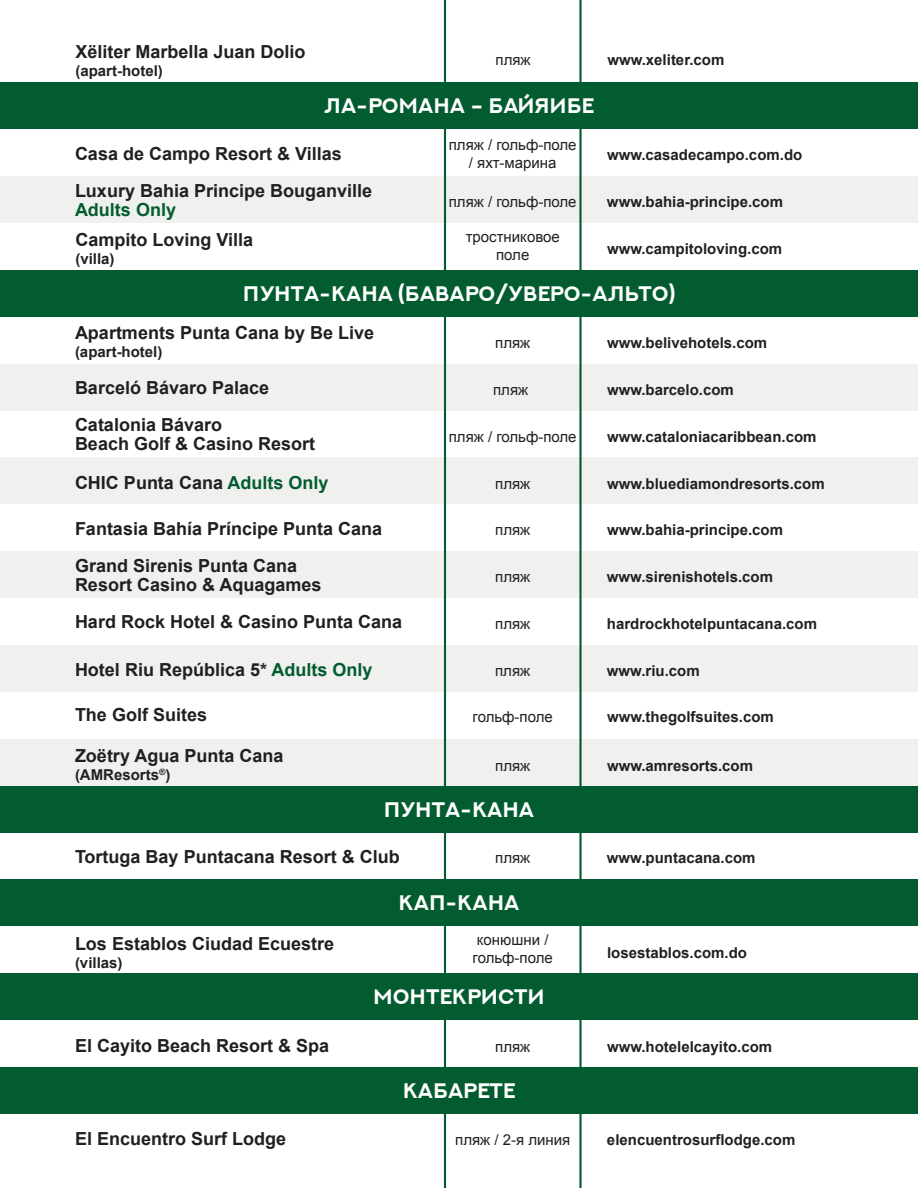
<style>
.page{position:relative;width:918px;height:1188px;background:#fff}
.page>*{position:absolute;margin:0;border:0;box-sizing:border-box;transform-origin:0 0}
.t1{font:700 21px "NEXTART";color:#fff}
.t2{font:700 18px/19.5px "Arial";color:#231f20}
.t3{font:700 18px "Arial";color:#035c2f}
.t4{font:700 15px "Arial";color:#231f20}
.t5{font:15px/18px "Arial";color:#231f20;text-align:center}
.s1{color:#035c2f}
</style>
<div class="page">
<div style="left:0;top:82px;width:918px;height:47px;background:#035c2f"></div>
<div style="left:0;top:176px;width:918px;height:47px;background:#f0f0ef"></div>
<div style="left:0;top:364px;width:918px;height:47px;background:#f0f0ef"></div>
<div style="left:0;top:270px;width:918px;height:47px;background:#035c2f"></div>
<div style="left:0;top:457px;width:918px;height:47px;background:#f0f0ef"></div>
<div style="left:0;top:786px;width:918px;height:46px;background:#035c2f"></div>
<div style="left:0;top:645px;width:918px;height:47px;background:#f0f0ef"></div>
<div style="left:0;top:551px;width:918px;height:47px;background:#f0f0ef"></div>
<div style="left:0;top:739px;width:918px;height:47px;background:#f0f0ef"></div>
<div style="left:0;top:879px;width:918px;height:47px;background:#035c2f"></div>
<div style="left:0;top:1067px;width:918px;height:46px;background:#035c2f"></div>
<div style="left:0;top:973px;width:918px;height:47px;background:#035c2f"></div>
<hr style="left:579px;top:0;width:3px;height:1188px;background:#035c2f">
<hr style="left:444px;top:0;width:2px;height:1188px;background:#035c2f">
<p class="t2" style="left:75px;top:42px;width:232px">Xëliter Marbella Juan Dolio</p>
<p class="t4" style="left:75px;top:60px;width:89px">(apart-hotel)</p>
<p class="t5" style="left:496px;top:51px;width:37px">пляж</p>
<p class="t4" style="left:607px;top:49px;width:118px">www.xeliter.com</p>
<p class="t1" style="left:324px;top:94px;width:272px">ЛА-РОМАНА – БАЙЯИБЕ</p>
<p class="t2" style="left:75px;top:144px;width:268px">Casa de Campo Resort &amp; Villas</p>
<p class="t5" style="left:449px;top:135px;width:129px">пляж / гольф-поле / яхт-марина</p>
<p class="t4" style="left:607px;top:144px;width:197px">www.casadecampo.com.do</p>
<p class="t2" style="left:75px;top:181px;width:299px">Luxury Bahia Principe Bouganville</p>
<p class="t3" style="left:75px;top:197px;width:103px">Adults Only</p>
<p class="t5" style="left:449px;top:193px;width:129px">пляж / гольф-поле</p>
<p class="t4" style="left:607px;top:191px;width:178px">www.bahia-principe.com</p>
<p class="t5" style="left:466px;top:227px;width:96px">тростниковое поле</p>
<p class="t4" style="left:607px;top:238px;width:177px">www.campitoloving.com</p>
<p class="t2" style="left:75px;top:230px;width:179px">Campito Loving Villa</p>
<p class="t4" style="left:75px;top:248px;width:41px">(villa)</p>
<p class="t1" style="left:243px;top:282px;width:434px">ПУНТА-КАНА (БАВАРО/УВЕРО-АЛЬТО)</p>
<p class="t2" style="left:75px;top:323px;width:301px">Apartments Punta Cana by Be Live</p>
<p class="t4" style="left:75px;top:341px;width:89px">(apart-hotel)</p>
<p class="t5" style="left:495px;top:334px;width:37px">пляж</p>
<p class="t4" style="left:607px;top:332px;width:162px">www.belivehotels.com</p>
<p class="t2" style="left:75px;top:378px;width:196px">Barceló Bávaro Palace</p>
<p class="t5" style="left:493px;top:380px;width:37px">пляж</p>
<p class="t4" style="left:607px;top:379px;width:128px">www.barcelo.com</p>
<p class="t2" style="left:75px;top:415px;width:242px">Catalonia Bávaro<br>Beach Golf &amp; Casino Resort</p>
<p class="t5" style="left:449px;top:427px;width:129px">пляж / гольф-поле</p>
<p class="t4" style="left:607px;top:426px;width:211px">www.cataloniacaribbean.com</p>
<p class="t2" style="left:75px;top:473px;width:255px">CHIC Punta Cana <span class="s1">Adults Only</span></p>
<p class="t5" style="left:495px;top:474px;width:37px">пляж</p>
<p class="t4" style="left:607px;top:473px;width:219px">www.bluediamondresorts.com</p>
<p class="t2" style="left:75px;top:520px;width:309px">Fantasia Bahía Príncipe Punta Cana</p>
<p class="t5" style="left:495px;top:521px;width:37px">пляж</p>
<p class="t4" style="left:607px;top:520px;width:178px">www.bahia-principe.com</p>
<p class="t2" style="left:75px;top:556px;width:248px">Grand Sirenis Punta Cana<br>Resort Casino &amp; Aquagames</p>
<p class="t5" style="left:495px;top:568px;width:37px">пляж</p>
<p class="t4" style="left:607px;top:566px;width:168px">www.sirenishotels.com</p>
<p class="t2" style="left:75px;top:613px;width:329px">Hard Rock Hotel &amp; Casino Punta Cana</p>
<p class="t5" style="left:495px;top:615px;width:37px">пляж</p>
<p class="t4" style="left:607px;top:613px;width:212px">hardrockhotelpuntacana.com</p>
<p class="t2" style="left:75px;top:660px;width:299px">Hotel Riu República 5* <span class="s1">Adults Only</span></p>
<p class="t5" style="left:495px;top:662px;width:37px">пляж</p>
<p class="t4" style="left:607px;top:660px;width:94px">www.riu.com</p>
<p class="t2" style="left:75px;top:706px;width:134px">The Golf Suites</p>
<p class="t5" style="left:473px;top:708px;width:82px">гольф-поле</p>
<p class="t4" style="left:607px;top:707px;width:168px">www.thegolfsuites.com</p>
<p class="t2" style="left:75px;top:746px;width:210px">Zoëtry Agua Punta Cana</p>
<p class="t4" style="left:75px;top:764px;width:97px">(AMResorts<sup>®</sup>)</p>
<p class="t5" style="left:495px;top:757px;width:37px">пляж</p>
<p class="t4" style="left:607px;top:756px;width:148px">www.amresorts.com</p>
<p class="t1" style="left:384px;top:797px;width:152px">ПУНТА-КАНА</p>
<p class="t2" style="left:75px;top:847px;width:326px">Tortuga Bay Puntacana Resort &amp; Club</p>
<p class="t5" style="left:495px;top:849px;width:37px">пляж</p>
<p class="t4" style="left:607px;top:847px;width:150px">www.puntacana.com</p>
<p class="t2" style="left:75px;top:934px;width:261px">Los Establos Ciudad Ecuestre</p>
<p class="t4" style="left:75px;top:952px;width:49px">(villas)</p>
<p class="t1" style="left:399px;top:891px;width:122px">КАП-КАНА</p>
<p class="t5" style="left:473px;top:931px;width:82px;text-align:left">конюшни / гольф-поле</p>
<p class="t1" style="left:373px;top:985px;width:173px">МОНТЕКРИСТИ</p>
<p class="t4" style="left:607px;top:942px;width:142px">losestablos.com.do</p>
<p class="t2" style="left:75px;top:1036px;width:256px">El Cayito Beach Resort &amp; Spa</p>
<p class="t5" style="left:495px;top:1038px;width:37px">пляж</p>
<p class="t4" style="left:607px;top:1036px;width:167px">www.hotelelcayito.com</p>
<p class="t1" style="left:403px;top:1079px;width:114px">КАБАРЕТЕ</p>
<p class="t2" style="left:75px;top:1129px;width:213px">El Encuentro Surf Lodge</p>
<p class="t5" style="left:455px;top:1130px;width:117px">пляж / 2-я линия</p>
<p class="t4" style="left:607px;top:1129px;width:190px">elencuentrosurflodge.com</p>
</div>
